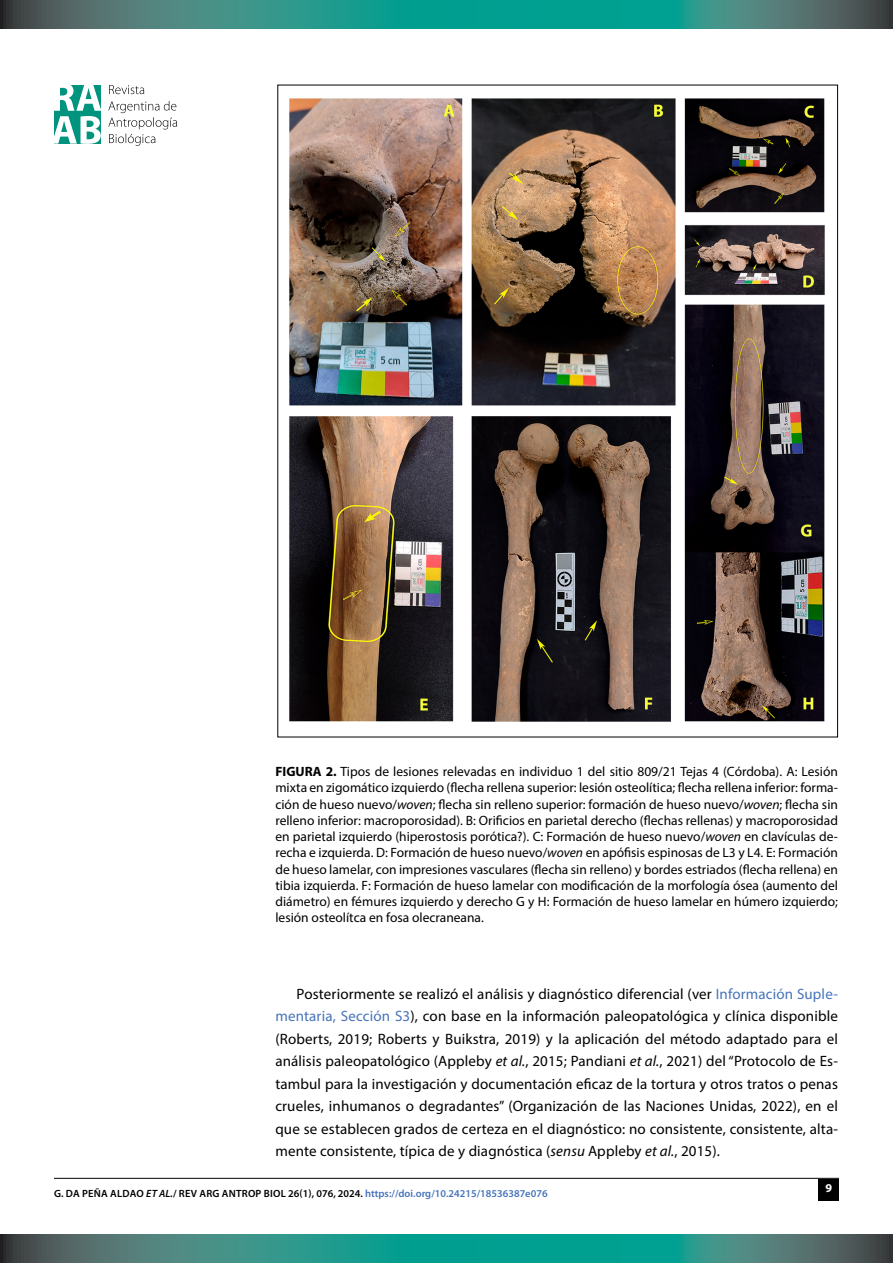
<style>
.page{position:relative;width:893px;height:1263px;background:#fff}
.page>*{position:absolute;margin:0;border:0;box-sizing:border-box;transform-origin:0 0}
.t1{font:15px/22.5px "Myriad Pro";letter-spacing:.01em;color:#000;text-align:justify}
.t2{font:13.5px/16.2px "Myriad Pro";color:#000;text-align:justify}
.t3{font:700 12px "Myriad Pro";color:#fff}
.t4{font:600 10.5px "Myriad Pro";color:#000}
.s1{font-weight:700}
.s2{font-style:italic}
.s3{color:#4774ba}
</style>
<div class="page">
<hr style="left:54px;top:1178px;width:785px;height:1px;background:#000">
<svg style="left:0;top:0;width:893px;height:28px;background:#2c887f"></svg>
<svg style="left:0;top:1234px;width:893px;height:29px;background:#2c887f"></svg>
<svg style="left:108px;top:101px;width:69px;height:45px"></svg>
<svg style="left:109px;top:85px;width:35px;height:9px"></svg>
<svg style="left:54px;top:85px;width:47px;height:59px"></svg>
<div style="left:819px;top:1179px;width:20px;height:21px;background:#000"></div>
<img style="left:289px;top:98px;width:536px;height:624px">
<p class="t2" style="left:275px;top:763px;width:564px"><span class="s1">FIGURA 2.</span> Tipos de lesiones relevadas en individuo 1 del sitio 809/21 Tejas 4 (Córdoba). A: Lesión mixta en zigomático izquierdo (flecha rellena superior: lesión osteolítica; flecha rellena inferior: forma&shy;ción de hueso nuevo/<span class="s2">woven</span>; flecha sin relleno superior: formación de hueso nuevo/<span class="s2">woven</span>; flecha sin relleno inferior: macroporosidad). B: Orificios en parietal derecho (flechas rellenas) y macroporosidad en parietal izquierdo (hiperostosis porótica?). C: Formación de hueso nuevo/<span class="s2">woven</span> en clavículas de&shy;recha e izquierda. D: Formación de hueso nuevo/<span class="s2">woven</span> en apófisis espinosas de L3 y L4. E: Formación de hueso lamelar, con impresiones vasculares (flecha sin relleno) y bordes estriados (flecha rellena) en tibia izquierda. F: Formación de hueso lamelar con modificación de la morfología ósea (aumento del diámetro) en fémures izquierdo y derecho G y H: Formación de hueso lamelar en húmero izquierdo; lesión osteolítca en fosa olecraneana.</p>
<p class="t1" style="left:275px;top:982px;width:564px;text-indent:21px">Posteriormente se realizó el análisis y diagnóstico diferencial (ver <span class="s3">Información Suple&shy;mentaria, Sección S3</span>), con base en la información paleopatológica y clínica disponible (Roberts, 2019; Roberts y Buikstra, 2019) y la aplicación del método adaptado para el análisis paleopatológico (Appleby <span class="s2">et al.</span>, 2015; Pandiani <span class="s2">et al.</span>, 2021) del “Protocolo de Es&shy;tambul para la investigación y documentación eficaz de la tortura y otros tratos o penas crueles, inhumanos o degradantes” (Organización de las Naciones Unidas, 2022), en el que se establecen grados de certeza en el diagnóstico: no consistente, consistente, alta&shy;mente consistente, típica de y diagnóstica (<span class="s2">sensu</span> Appleby <span class="s2">et al.</span>, 2015).</p>
<p class="t4" style="left:54px;top:1187px;width:495px">G. DA PEÑA ALDAO <span class="s2">ET AL.</span>/ REV ARG ANTROP BIOL 26(1), 076, 2024. <span class="s3">https://doi.org/10.24215/18536387e076</span></p>
<p class="t3" style="left:825px;top:1180px;width:8px">9</p>
</div>
